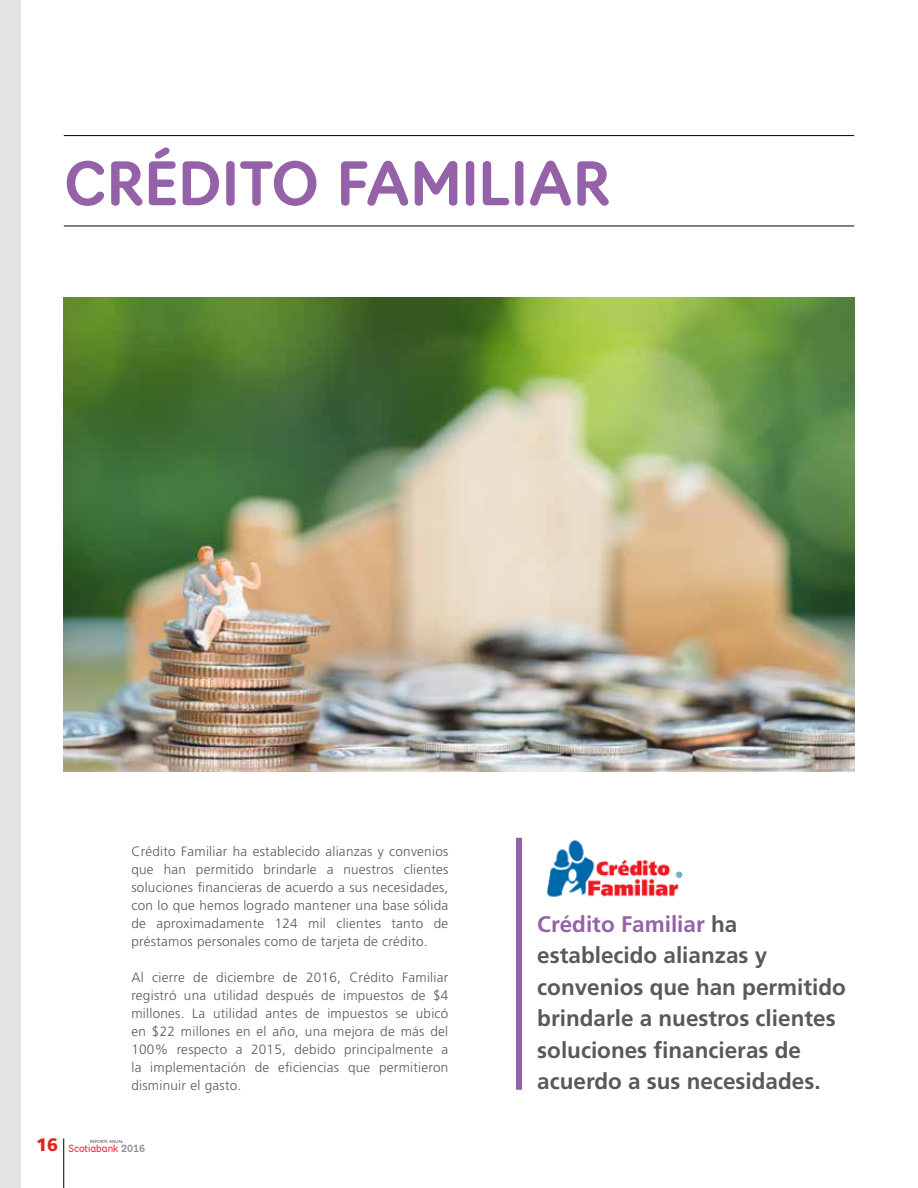
<style>
.page{position:relative;width:918px;height:1188px;background:#fff}
.page>*{position:absolute;margin:0;border:0;box-sizing:border-box;transform-origin:0 0}
.t1{font:700 64.5px "Scotiabank Modern";color:#9561a9}
.t2{font:700 22.5px/31.5px "Frutiger";color:#58595b}
.t3{font:900 18px "Frutiger";color:#e2231a}
.t4{font:300 13.5px/18px "Frutiger";letter-spacing:.02em;color:#58595b;text-align:justify}
.t5{font:10.5px "Scotiabank Modern";color:#ed1c2e}
.t6{font:4.5px "Scotiabank Modern";color:#474749}
.s1{font-weight:700;color:#8e9193}
.s2{color:#9561a9}
</style>
<div class="page">
<hr style="left:63px;top:1138px;width:1px;height:50px;background:#000">
<div style="left:0;top:0;width:21px;height:1188px;background:#e2e3e4"></div>
<img style="left:546px;top:839px;width:137px;height:59px">
<hr style="left:64px;top:135px;width:790px;height:1px;background:#000">
<hr style="left:64px;top:226px;width:790px;height:1px;background:#000">
<img style="left:64px;top:298px;width:790px;height:474px">
<div style="left:516px;top:838px;width:6px;height:252px;background:#9561a9"></div>
<h1 class="t1" style="left:64px;top:148px;width:549px">CRÉDITO FAMILIAR</h1>
<p class="t4" style="left:131px;top:842px;width:318px">Crédito Familiar ha establecido alianzas y convenios que han permitido brindarle a nuestros clientes soluciones financieras de acuerdo a sus necesidades, con lo que hemos logrado mantener una base sólida de aproximadamente 124 mil clientes tanto de préstamos personales como de tarjeta de crédito.</p>
<p class="t4" style="left:131px;top:968px;width:318px">Al cierre de diciembre de 2016, Crédito Familiar registró una utilidad después de impuestos de $4 millones. La utilidad antes de impuestos se ubicó en $22 millones en el año, una mejora de más del 100% respecto a 2015, debido principalmente a la implementación de eficiencias que permitieron disminuir el gasto.</p>
<h3 class="t3" style="left:36px;top:1134px;width:24px">16</h3>
<p class="t6" style="left:90px;top:1139px;width:35px">REPORTE ANUAL</p>
<p class="t5" style="left:68px;top:1142px;width:78px">Scotiabank <span class="s1">2016</span></p>
<h2 class="t2" style="left:537px;top:908px;width:310px"><span class="s2">Crédito Familiar</span> ha establecido alianzas y convenios que han permitido brindarle a nuestros clientes soluciones financieras de acuerdo a sus necesidades.</h2>
</div>
